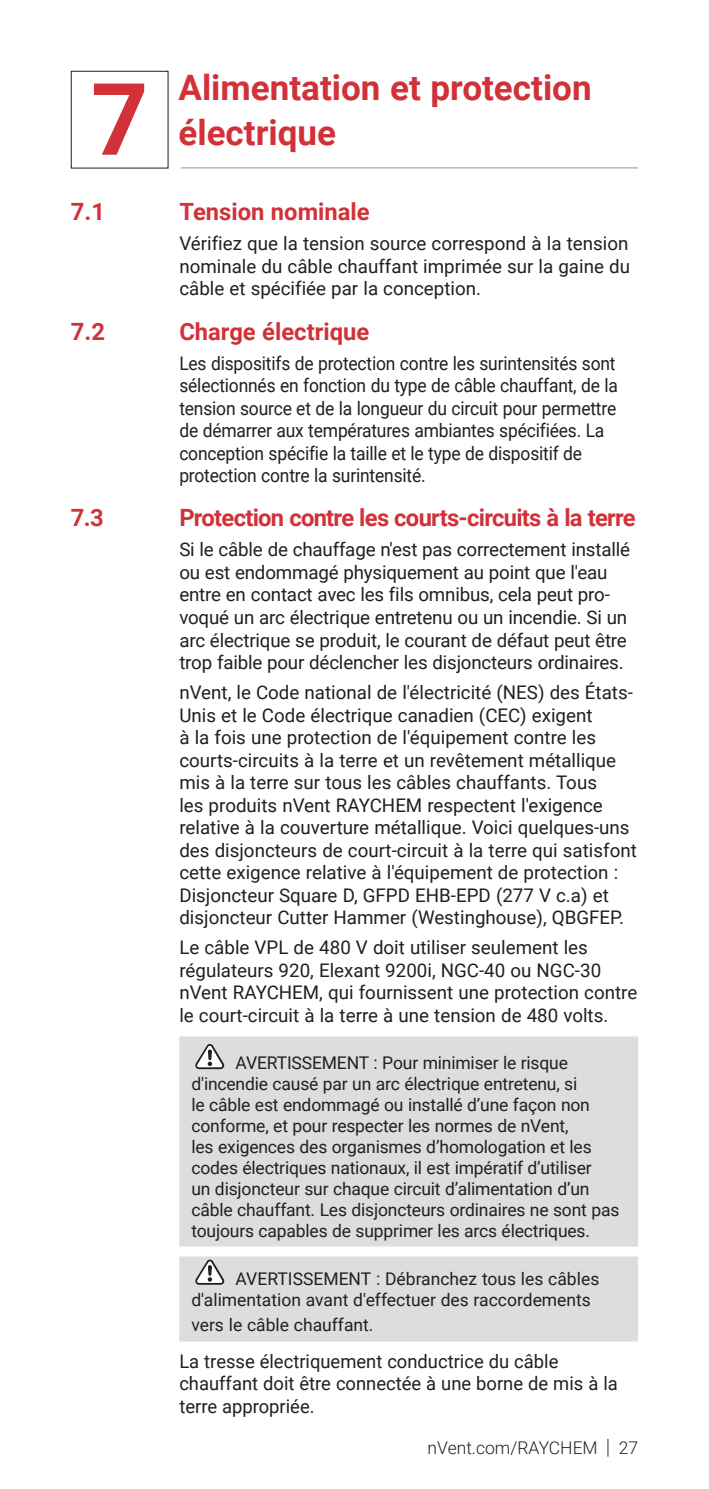
<style>
.page{position:relative;width:709px;height:1489px;background:#fff}
.page>*{position:absolute;margin:0;border:0;box-sizing:border-box;transform-origin:0 0}
.t1{font:700 100px "Roboto";color:#d13138}
.Chapter_title{font:700 35px/45px "Roboto";color:#d13138}
.t2{font:700 23.75px "Roboto";letter-spacing:-.03em;color:#d13138}
.t3{font:700 23.75px "Roboto";color:#d13138}
.Text_ls{font:18.75px/22.5px "Roboto";color:#231f20}
.Text_ls-2{font:18.75px/22.5px "Roboto";color:#231f20;scale:.93 1}
.Warning_3line{font:17.5px/21px "Roboto";letter-spacing:-.01em;color:#231f20}
.t4{font:300 17.5px "Roboto";color:#231f20}
.s1{font-size:21px}
</style>
<div class="page">
<div style="left:71px;top:71px;width:97px;height:97px;border:1px solid #231f20"></div>
<hr style="left:181px;top:167px;width:457px;height:1px;background:#a8a9ad">
<div style="left:179px;top:1036px;width:459px;height:210px;background:#dcdddf"></div>
<div style="left:179px;top:1256px;width:459px;height:85px;background:#dcdddf"></div>
<svg style="left:195px;top:1044px;width:29px;height:25px"></svg>
<svg style="left:195px;top:1259px;width:29px;height:25px"></svg>
<h1 class="t1" style="left:91px;top:49px;width:59px">7</h1>
<p class="Chapter_title" style="left:178px;top:63px;width:415px">Alimentation et protection électrique</p>
<p class="t2" style="left:71px;top:195px;width:36px">7.1</p>
<p class="t3" style="left:179px;top:195px;width:192px">Tension nominale</p>
<p class="Text_ls" style="left:179px;top:232px;width:452px;text-align:justify">Vérifiez que la tension source correspond à la tension nominale du câble chauffant imprimée sur la gaine du câble et spécifiée par la conception.</p>
<p class="t2" style="left:71px;top:314px;width:36px">7.2</p>
<p class="t3" style="left:179px;top:314px;width:191px">Charge électrique</p>
<p class="Text_ls-2" style="left:179px;top:351px;width:473px">Les dispositifs de protection contre les surintensités sont sélectionnés en fonction du type de câble chauffant, de la tension source et de la longueur du circuit pour permettre de démarrer aux températures ambiantes spécifiées. La conception spécifie la taille et le type de dispositif de protection contre la surintensité.</p>
<p class="t2" style="left:71px;top:501px;width:34px">7.3</p>
<p class="t2" style="left:179px;top:501px;width:458px">Protection contre les courts-circuits à la terre</p>
<p class="Text_ls" style="left:179px;top:538px;width:452px">Si le câble de chauffage n'est pas correctement installé ou est endommagé physiquement au point que l'eau entre en contact avec les fils omnibus, cela peut pro&shy;voqué un arc électrique entretenu ou un incendie. Si un arc électrique se produit, le courant de défaut peut être trop faible pour déclencher les disjoncteurs ordinaires.</p>
<p class="Text_ls" style="left:179px;top:680px;width:459px">nVent, le Code national de l'électricité (NES) des États-Unis et le Code électrique canadien (CEC) exigent<br>à la fois une protection de l'équipement contre les courts-circuits à la terre et un revêtement métallique mis à la terre sur tous les câbles chauffants. Tous<br>les produits nVent RAYCHEM respectent l'exigence relative à la couverture métallique. Voici quelques-uns des disjoncteurs de court-circuit à la terre qui satisfont cette exigence relative à l'équipement de protection :<br>Disjoncteur Square D, GFPD EHB-EPD (277 V c.a) et disjoncteur Cutter Hammer (Westinghouse), QBGFEP.</p>
<p class="Text_ls" style="left:179px;top:935px;width:459px">Le câble VPL de 480 V doit utiliser seulement les régulateurs 920, Elexant 9200i, NGC-40 ou NGC-30 nVent RAYCHEM, qui fournissent une protection contre le court-circuit à la terre à une tension de 480 volts.</p>
<p class="Warning_3line" style="left:191px;top:1051px;width:429px;text-indent:44px">AVERTISSEMENT : Pour minimiser le risque d'incendie causé par un arc électrique entretenu, si<br>le câble est endommagé ou installé d’une façon non conforme, et pour respecter les normes de nVent,<br>les exigences des organismes d’homologation et les codes électriques nationaux, il est impératif d’utiliser<br>un disjoncteur sur chaque circuit d’alimentation d’un câble chauffant. Les disjoncteurs ordinaires ne sont pas toujours capables de supprimer les arcs électriques.</p>
<p class="Warning_3line" style="left:191px;top:1267px;width:409px;text-indent:44px">AVERTISSEMENT : Débranchez tous les câbles d'alimentation avant d'effectuer des raccordements</p>
<p class="Warning_3line" style="left:191px;top:1313px;width:184px">vers le câble chauffant.</p>
<p class="Text_ls" style="left:179px;top:1348px;width:440px">La tresse électriquement conductrice du câble chauffant doit être connectée à une borne de mis à la terre appropriée.</p>
<p class="t4" style="left:427px;top:1434px;width:212px">nVent.com/RAYCHEM <span class="s1">|</span> 27</p>
</div>
